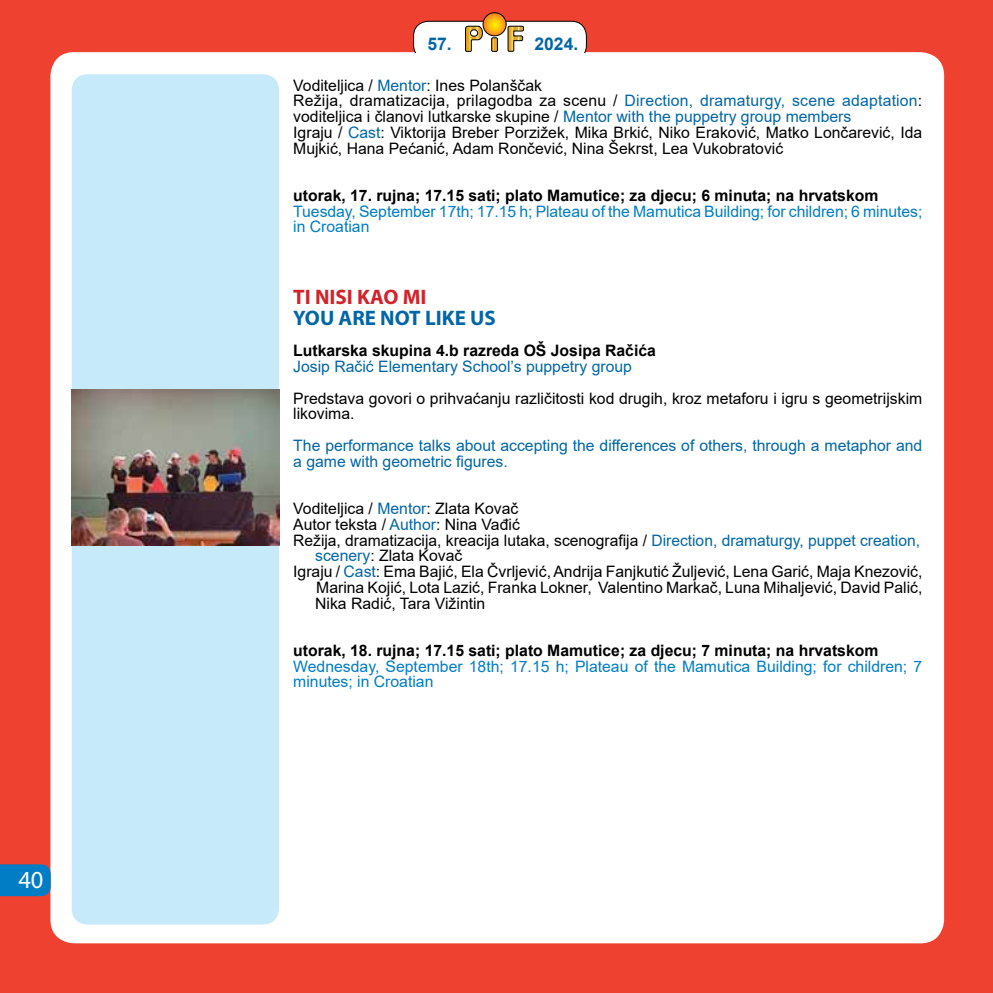
<style>
.page{position:relative;width:993px;height:993px;background:#fff}
.page>*{position:absolute;margin:0;border:0;box-sizing:border-box;transform-origin:0 0}
.t1{font:24.5px "Myriad Pro";color:#fff}
.t2{font:700 21px "Myriad Pro";color:#0066a6}
.t3{font:700 21px "Myriad Pro";color:#d2232a}
.t4{font:700 17.5px "Arial";color:#0066a6}
.t5{font:15.75px/15.8px "Arial";color:#000}
.t6{font:15.75px/15.8px "Arial";color:#007dc5}
.t7{font:700 15.75px "Arial";color:#000}
.t8{font:15.75px/15.8px "Arial";color:#0066a6}
.s1{color:#0066a6}
</style>
<div class="page">
<div style="left:0;top:0;width:992px;height:992px;background:#ef4130"></div>
<div style="left:50px;top:52px;width:893px;height:891px;background:#fff;border-radius:24px"></div>
<div style="left:0;top:864px;width:51px;height:31px;background:#007dc5"></div>
<div style="left:413px;top:21px;width:173px;height:39px;background:#fff;border-radius:15px"></div>
<div style="left:413px;top:21px;width:173px;height:39px;border:1px solid #000;border-radius:15px"></div>
<svg style="left:465px;top:26px;width:18px;height:26px"></svg>
<svg style="left:507px;top:26px;width:16px;height:26px"></svg>
<svg style="left:493px;top:40px;width:2px;height:9px"></svg>
<div style="left:491px;top:38px;width:6px;height:13px;border:1px solid #000"></div>
<svg style="left:483px;top:13px;width:23px;height:23px"></svg>
<div style="left:483px;top:13px;width:23px;height:23px;border:1px solid #000;border-radius:50%"></div>
<div style="left:399px;top:53px;width:192px;height:16px;background:#fff"></div>
<div style="left:72px;top:74px;width:207px;height:850px;background:#c7eafb;border-radius:16px"></div>
<img style="left:72px;top:389px;width:207px;height:156px">
<h1 class="t1" style="left:18px;top:864px;width:27px">40</h1>
<p class="t4" style="left:427px;top:31px;width:26px">57.</p>
<p class="t4" style="left:534px;top:31px;width:45px">2024.</p>
<p class="t5" style="left:293px;top:77px;width:630px">Voditeljica / <span class="s1">Mentor</span>: Ines Polanščak<br>Režija, dramatizacija, prilagodba za scenu / <span class="s1">Direction, dramaturgy, scene adaptation</span>: voditeljica i članovi lutkarske skupine / <span class="s1">Mentor with the puppetry group members<br></span>Igraju / <span class="s1">Cast</span>: Viktorija Breber Porzižek, Mika Brkić, Niko Eraković, Matko Lončarević, Ida Mujkić, Hana Pećanić, Adam Rončević, Nina Šekrst, Lea Vukobratović</p>
<p class="t7" style="left:293px;top:184px;width:586px">utorak, 17. rujna; 17.15 sati; plato Mamutice; za djecu; 6 minuta; na hrvatskom</p>
<p class="t6" style="left:293px;top:203px;width:630px">Tuesday, September 17th; 17.15 h; Plateau of the Mamutica Building; for children; 6 minutes; in Croatian</p>
<h2 class="t3" style="left:293px;top:283px;width:135px">TI NISI KAO MI</h2>
<h2 class="t2" style="left:293px;top:304px;width:204px">YOU ARE NOT LIKE US</h2>
<p class="t7" style="left:293px;top:339px;width:364px">Lutkarska skupina 4.b razreda OŠ Josipa Račića</p>
<p class="t8" style="left:293px;top:358px;width:340px">Josip Račić Elementary School’s puppetry group</p>
<p class="t5" style="left:293px;top:390px;width:630px">Predstava govori o prihvaćanju različitosti kod drugih, kroz metaforu i igru s geometrijskim likovima.</p>
<p class="t8" style="left:293px;top:437px;width:630px">The performance talks about accepting the differences of others, through a metaphor and a game with geometric figures.</p>
<p class="t5" style="left:293px;top:500px;width:226px">Voditeljica / <span class="s1">Mentor</span>: Zlata Kovač</p>
<p class="t5" style="left:293px;top:516px;width:228px">Autor teksta / <span class="s1">Author</span>: Nina Vađić</p>
<p class="t5" style="left:293px;top:532px;width:628px">Režija, dramatizacija, kreacija lutaka, scenografija / <span class="s1">Direction, dramaturgy, puppet creation,</span></p>
<p class="t5" style="left:315px;top:547px;width:149px"><span class="s1">scenery</span>: Zlata Kovač</p>
<p class="t5" style="left:293px;top:563px;width:630px">Igraju / <span class="s1">Cast</span>: Ema Bajić, Ela Čvrljević, Andrija Fanjkutić Žuljević, Lena Garić, Maja Knezović,</p>
<p class="t5" style="left:316px;top:579px;width:607px">Marina Kojić, Lota Lazić, Franka Lokner, Valentino Markač, Luna Mihaljević, David Palić,</p>
<p class="t5" style="left:315px;top:595px;width:172px">Nika Radić, Tara Vižintin</p>
<p class="t7" style="left:293px;top:639px;width:586px">utorak, 18. rujna; 17.15 sati; plato Mamutice; za djecu; 7 minuta; na hrvatskom</p>
<p class="t6" style="left:293px;top:658px;width:630px">Wednesday, September 18th; 17.15 h; Plateau of the Mamutica Building; for children; 7 minutes; in Croatian</p>
</div>
